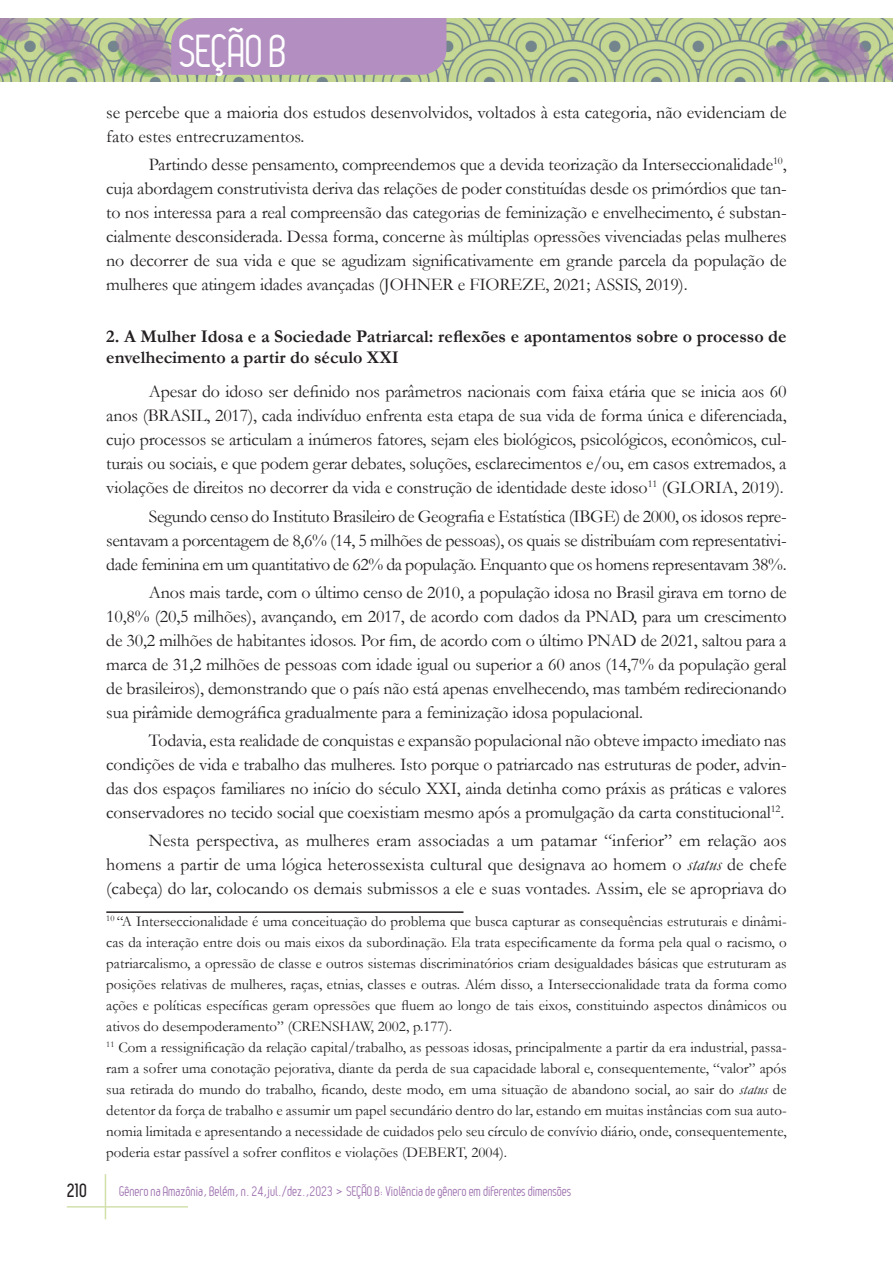
<style>
.page{position:relative;width:893px;height:1263px;background:#fff}
.page>*{position:absolute;margin:0;border:0;box-sizing:border-box;transform-origin:0 0}
.t1{font:45px "Leger";letter-spacing:-.01em;color:#fff}
.Texto{font:18px/24px "Garamond";letter-spacing:-.01em;color:#231f20;text-align:justify}
.Titulo_2{font:700 18px/21px "Garamond";color:#231f20}
.t2{font:700 18px "Leger";color:#231f20}
.Nota_rodapé{font:15px/21px "Garamond";color:#231f20;text-align:justify}
.t3{font:13.5px "Leger";color:#9f73af}
.s1{font-style:italic}
</style>
<div class="page">
<hr style="left:105px;top:1174px;width:1px;height:45px;background:#d2e0ac">
<hr style="left:67px;top:1206px;width:121px;height:1px;background:#d2e0ac">
<img style="left:0;top:18px;width:893px;height:64px">
<div style="left:171px;top:18px;width:275px;height:57px;background:#b28fc0"></div>
<hr style="left:106px;top:911px;width:357px;height:2px;background:#231f20">
<h1 class="t1" style="left:179px;top:26px;width:110px">SEÇÃO B</h1>
<p class="Texto" style="left:106px;top:100px;width:682px">se percebe que a maioria dos estudos desenvolvidos, voltados à esta categoria, não evidenciam de fato estes entrecruzamentos.</p>
<p class="Texto" style="left:106px;top:152px;width:682px;text-indent:43px">Partindo desse pensamento, compreendemos que a devida teorização da Interseccionalidade<sup>10</sup>, cuja abordagem construtivista deriva das relações de poder constituídas desde os primórdios que tan&shy;to nos interessa para a real compreensão das categorias de feminização e envelhecimento, é substan&shy;cialmente desconsiderada. Dessa forma, concerne às múltiplas opressões vivenciadas pelas mulheres no decorrer de sua vida e que se agudizam significativamente em grande parcela da população de mulheres que atingem idades avançadas (JOHNER e FIOREZE, 2021; ASSIS, 2019).</p>
<p class="Titulo_2" style="left:106px;top:326px;width:682px">2. A Mulher Idosa e a Sociedade Patriarcal: reflexões e apontamentos sobre o processo de envelhecimento a partir do século XXI</p>
<p class="Texto" style="left:106px;top:379px;width:682px;text-indent:43px">Apesar do idoso ser definido nos parâmetros nacionais com faixa etária que se inicia aos 60 anos (BRASIL, 2017), cada indivíduo enfrenta esta etapa de sua vida de forma única e diferenciada, cujo processos se articulam a inúmeros fatores, sejam eles biológicos, psicológicos, econômicos, cul&shy;turais ou sociais, e que podem gerar debates, soluções, esclarecimentos e/ou, em casos extremados, a violações de direitos no decorrer da vida e construção de identidade deste idoso<sup>11</sup> (GLORIA, 2019).</p>
<p class="Texto" style="left:106px;top:503px;width:682px;text-indent:43px">Segundo censo do Instituto Brasileiro de Geografia e Estatística (IBGE) de 2000, os idosos repre&shy;sentavam a porcentagem de 8,6% (14, 5 milhões de pessoas), os quais se distribuíam com representativi&shy;dade feminina em um quantitativo de 62% da população. Enquanto que os homens representavam 38%.</p>
<p class="Texto" style="left:106px;top:580px;width:682px;text-indent:43px">Anos mais tarde, com o último censo de 2010, a população idosa no Brasil girava em torno de 10,8% (20,5 milhões), avançando, em 2017, de acordo com dados da PNAD, para um crescimento de 30,2 milhões de habitantes idosos. Por fim, de acordo com o último PNAD de 2021, saltou para a marca de 31,2 milhões de pessoas com idade igual ou superior a 60 anos (14,7% da população geral de brasileiros), demonstrando que o país não está apenas envelhecendo, mas também redirecionando sua pirâmide demográfica gradualmente para a feminização idosa populacional.</p>
<p class="Texto" style="left:106px;top:728px;width:682px;text-indent:43px">Todavia, esta realidade de conquistas e expansão populacional não obteve impacto imediato nas condições de vida e trabalho das mulheres. Isto porque o patriarcado nas estruturas de poder, advin&shy;das dos espaços familiares no início do século XXI, ainda detinha como práxis as práticas e valores conservadores no tecido social que coexistiam mesmo após a promulgação da carta constitucional<sup>12</sup>.</p>
<p class="Texto" style="left:106px;top:828px;width:682px;text-indent:43px">Nesta perspectiva, as mulheres eram associadas a um patamar “inferior” em relação aos homens a partir de uma lógica heterossexista cultural que designava ao homem o <span class="s1">status</span> de chefe (cabeça) do lar, colocando os demais submissos a ele e suas vontades. Assim, ele se apropriava do</p>
<p class="Nota_rodapé" style="left:106px;top:910px;width:682px"><sup>10</sup> “A Interseccionalidade é uma conceituação do problema que busca capturar as consequências estruturais e dinâmi&shy;cas da interação entre dois ou mais eixos da subordinação. Ela trata especificamente da forma pela qual o racismo, o patriarcalismo, a opressão de classe e outros sistemas discriminatórios criam desigualdades básicas que estruturam as posições relativas de mulheres, raças, etnias, classes e outras. Além disso, a Interseccionalidade trata da forma como ações e políticas específicas geram opressões que fluem ao longo de tais eixos, constituindo aspectos dinâmicos ou ativos do desempoderamento” (CRENSHAW, 2002, p.177).</p>
<p class="Nota_rodapé" style="left:106px;top:1036px;width:682px"><sup>11</sup> Com a ressignificação da relação capital/trabalho, as pessoas idosas, principalmente a partir da era industrial, passa&shy;ram a sofrer uma conotação pejorativa, diante da perda de sua capacidade laboral e, consequentemente, “valor” após sua retirada do mundo do trabalho, ficando, deste modo, em uma situação de abandono social, ao sair do <span class="s1">status</span> de detentor da força de trabalho e assumir um papel secundário dentro do lar, estando em muitas instâncias com sua auto&shy;nomia limitada e apresentando a necessidade de cuidados pelo seu círculo de convívio diário, onde, consequentemente, poderia estar passível a sofrer conflitos e violações (DEBERT, 2004).</p>
<p class="t2" style="left:67px;top:1180px;width:21px">210</p>
<p class="t3" style="left:119px;top:1183px;width:454px">Gênero na Amazônia, Belém, n. 24,jul./dez.,2023 &gt; SEÇÃO B: Violência de gênero em diferentes dimensões</p>
</div>
